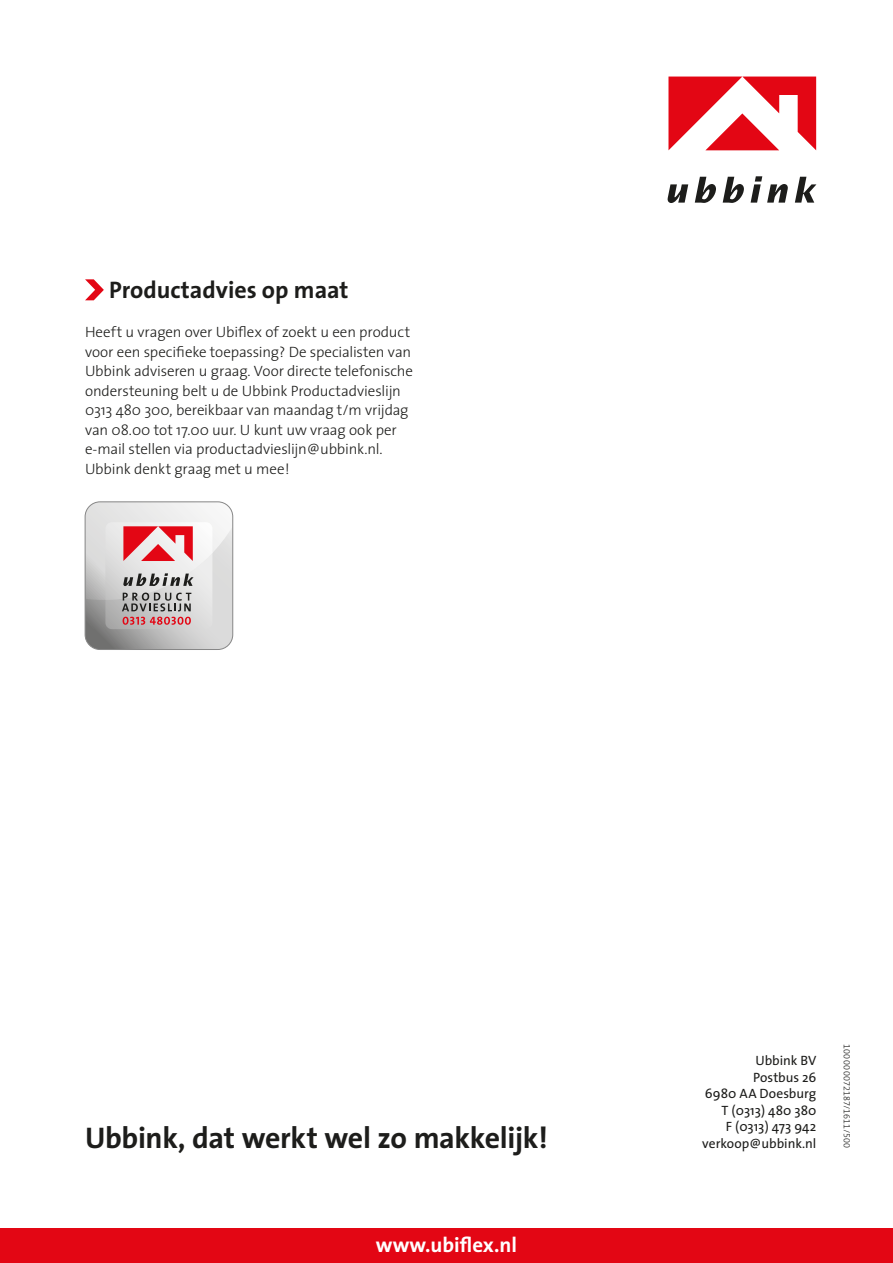
<style>
.page{position:relative;width:893px;height:1263px;background:#fff}
.page>*{position:absolute;margin:0;border:0;box-sizing:border-box;transform-origin:0 0}
.t1{font:700 30px "The Sans";letter-spacing:-.015em;color:#1d1d1b}
.t2{font:700 24px "The Sans";color:#1d1d1b}
.t3{font:700 21px "The Sans";color:#fff}
.t4{font:300 15px/19.5px "The Sans";letter-spacing:-.01em;color:#1d1d1b}
.t5{font:13.5px/16.5px "The Sans";color:#1d1d1b;text-align:right}
.t6{font:9px "The Sans Light Expert";letter-spacing:.015em;color:#1d1d1b}
</style>
<div class="page">
<div style="left:0;top:1229px;width:893px;height:34px;background:#e30614"></div>
<svg style="left:668px;top:184px;width:20px;height:19px"></svg>
<svg style="left:695px;top:177px;width:21px;height:26px"></svg>
<svg style="left:723px;top:177px;width:21px;height:26px"></svg>
<svg style="left:751px;top:176px;width:37px;height:27px"></svg>
<svg style="left:795px;top:177px;width:21px;height:26px"></svg>
<svg style="left:668px;top:77px;width:148px;height:73px"></svg>
<svg style="left:85px;top:279px;width:19px;height:21px"></svg>
<svg style="left:85px;top:502px;width:148px;height:147px;background:#cfbfc0"></svg>
<div style="left:85px;top:502px;width:148px;height:148px;border:1px solid #878787;border-radius:15px"></div>
<h2 class="t2" style="left:109px;top:270px;width:241px">Productadvies op maat</h2>
<p class="t4" style="left:85px;top:322px;width:330px">Heeft u vragen over Ubiflex of zoekt u een product voor een specifieke toepassing? De specialisten van Ubbink adviseren u graag. Voor directe telefonische ondersteuning belt u de Ubbink Productadvieslijn 0313 480 300, bereikbaar van maandag t/m vrijdag van 08.00 tot 17.00 uur. U kunt uw vraag ook per e-mail stellen via productadvieslijn@ubbink.nl.<br>Ubbink denkt graag met u mee!</p>
<h1 class="t1" style="left:85px;top:1113px;width:465px">Ubbink, dat werkt wel zo makkelijk!</h1>
<h3 class="t3" style="left:376px;top:1227px;width:143px">www.ubiflex.nl</h3>
<p class="t5" style="left:702px;top:1052px;width:116px">Ubbink BV<br>Postbus 26<br>6980 AA Doesburg<br>T (0313) 480 380<br>F (0313) 473 942 verkoop@ubbink.nl</p>
<p class="t6" style="left:854px;top:1044px;width:105px;rotate:90deg">100000072187/1611/500</p>
</div>
